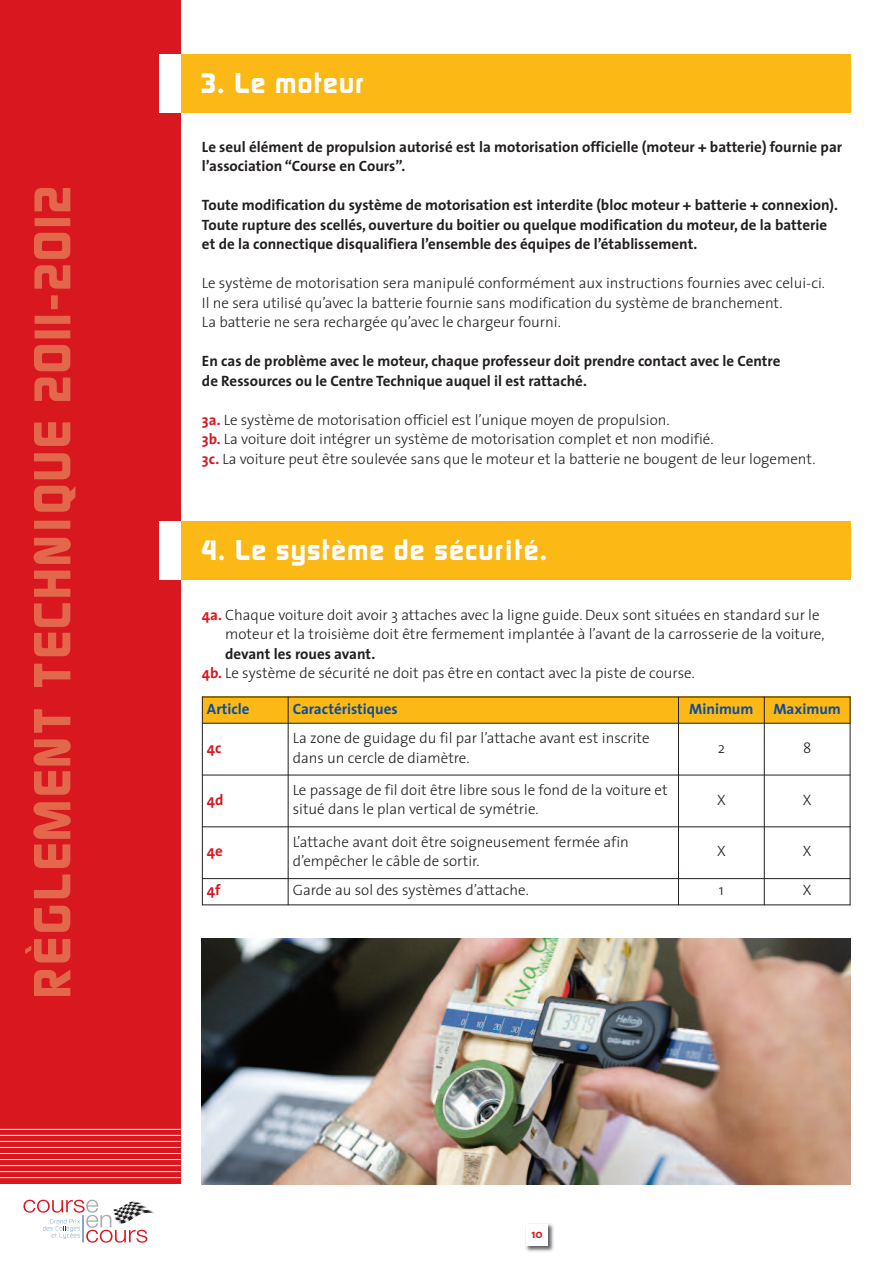
<style>
.page{position:relative;width:893px;height:1263px;background:#fff}
.page>*{position:absolute;margin:0;border:0;box-sizing:border-box;transform-origin:0 0}
.t1{font:800 25.5px "Sol";letter-spacing:.04em;color:#fff}
.t2{font:300 15px/19.5px "The Sans";color:#231f20}
.t3{font:700 15px/19.5px "The Sans";color:#231f20}
.t4{font:700 15px "The Sans";color:#0d4da1}
.t5{font:700 15px "The Sans";color:#d8171f}
.t6{font:700 12px "The Sans";color:#d8171f}
.s1{font-weight:700;color:#d8171f}
.s2{font-weight:700}
</style>
<div class="page">
<div style="left:0;top:0;width:181px;height:1263px;background:#d8171f"></div>
<svg style="left:25px;top:709px;width:46px;height:287px"></svg>
<svg style="left:33px;top:422px;width:42px;height:265px"></svg>
<svg style="left:34px;top:188px;width:36px;height:213px"></svg>
<div style="left:0;top:1184px;width:181px;height:79px;background:#fff"></div>
<svg style="left:23px;top:1200px;width:132px;height:43px"></svg>
<img style="left:525px;top:1223px;width:29px;height:29px">
<div style="left:527px;top:1224px;width:21px;height:21px;background:#fff"></div>
<hr style="left:0;top:1129px;width:181px;height:1px;background:#fff">
<hr style="left:0;top:1135px;width:181px;height:1px;background:#fff">
<hr style="left:0;top:1141px;width:181px;height:1px;background:#fff">
<hr style="left:0;top:1147px;width:181px;height:1px;background:#fff">
<hr style="left:0;top:1153px;width:181px;height:1px;background:#fff">
<hr style="left:0;top:1159px;width:181px;height:1px;background:#fff">
<hr style="left:0;top:1165px;width:181px;height:1px;background:#fff">
<hr style="left:0;top:1171px;width:181px;height:1px;background:#fff">
<hr style="left:0;top:1177px;width:181px;height:1px;background:#fff">
<div style="left:202px;top:697px;width:86px;height:26px;background:#fcb814"></div>
<div style="left:288px;top:697px;width:390px;height:26px;background:#fcb814"></div>
<div style="left:678px;top:697px;width:86px;height:26px;background:#fcb814"></div>
<div style="left:764px;top:697px;width:86px;height:26px;background:#fcb814"></div>
<hr style="left:202px;top:697px;width:1px;height:208px;background:#231f20">
<hr style="left:288px;top:697px;width:1px;height:208px;background:#231f20">
<hr style="left:678px;top:697px;width:1px;height:208px;background:#231f20">
<hr style="left:764px;top:697px;width:1px;height:208px;background:#231f20">
<hr style="left:850px;top:697px;width:1px;height:208px;background:#231f20">
<hr style="left:202px;top:697px;width:648px;height:1px;background:#231f20">
<hr style="left:202px;top:723px;width:648px;height:1px;background:#231f20">
<hr style="left:202px;top:775px;width:648px;height:1px;background:#231f20">
<hr style="left:202px;top:826px;width:648px;height:1px;background:#231f20">
<hr style="left:202px;top:878px;width:648px;height:1px;background:#231f20">
<hr style="left:202px;top:904px;width:648px;height:1px;background:#231f20">
<div style="left:181px;top:54px;width:669px;height:58px;background:#fcb814"></div>
<div style="left:159px;top:54px;width:22px;height:58px;background:#fff"></div>
<div style="left:181px;top:521px;width:669px;height:58px;background:#fcb814"></div>
<div style="left:159px;top:521px;width:22px;height:58px;background:#fff"></div>
<img style="left:202px;top:939px;width:648px;height:245px">
<h1 class="t1" style="left:200px;top:69px;width:165px">3. Le moteur</h1>
<p class="t3" style="left:202px;top:138px;width:642px">Le seul élément de propulsion autorisé est la motorisation officielle (moteur + batterie) fournie par l’association “Course en Cours”.</p>
<p class="t3" style="left:202px;top:197px;width:638px">Toute modification du système de motorisation est interdite (bloc moteur + batterie + connexion).<br>Toute rupture des scellés, ouverture du boitier ou quelque modification du moteur, de la batterie et de la connectique disqualifiera l’ensemble des équipes de l’établissement.</p>
<p class="t2" style="left:202px;top:275px;width:625px">Le système de motorisation sera manipulé conformément aux instructions fournies avec celui-ci.<br>Il ne sera utilisé qu’avec la batterie fournie sans modification du système de branchement.<br>La batterie ne sera rechargée qu’avec le chargeur fourni.</p>
<p class="t3" style="left:202px;top:353px;width:580px">En cas de problème avec le moteur, chaque professeur doit prendre contact avec le Centre de Ressources ou le Centre Technique auquel il est rattaché.</p>
<p class="t2" style="left:202px;top:411px;width:615px"><span class="s1">3a.</span> Le système de motorisation officiel est l’unique moyen de propulsion.<br><span class="s1">3b.</span> La voiture doit intégrer un système de motorisation complet et non modifié.<br><span class="s1">3c.</span> La voiture peut être soulevée sans que le moteur et la batterie ne bougent de leur logement.</p>
<h1 class="t1" style="left:200px;top:536px;width:348px">4. Le système de sécurité.</h1>
<p class="t2" style="left:225px;top:606px;width:601px;text-indent:-23px"><span class="s1">4a.</span> Chaque voiture doit avoir 3 attaches avec la ligne guide. Deux sont situées en standard sur le moteur et la troisième doit être fermement implantée à l’avant de la carrosserie de la voiture,</p>
<p class="t2" style="left:202px;top:645px;width:494px;text-indent:23px"><span class="s2">devant les roues avant.<br></span><span class="s1">4b.</span> Le système de sécurité ne doit pas être en contact avec la piste de course.</p>
<p class="t4" style="left:207px;top:703px;width:44px">Article</p>
<p class="t4" style="left:293px;top:703px;width:106px">Caractéristiques</p>
<p class="t4" style="left:689px;top:703px;width:66px">Minimum</p>
<p class="t4" style="left:773px;top:703px;width:69px">Maximum</p>
<p class="t5" style="left:207px;top:742px;width:16px">4c</p>
<p class="t2" style="left:293px;top:730px;width:358px">La zone de guidage du fil par l’attache avant est inscrite dans un cercle de diamètre.</p>
<p class="t2" style="left:718px;top:739px;width:9px">2</p>
<p class="t2" style="left:803px;top:739px;width:10px">8</p>
<p class="t5" style="left:207px;top:794px;width:18px">4d</p>
<p class="t2" style="left:293px;top:781px;width:376px">Le passage de fil doit être libre sous le fond de la voiture et situé dans le plan vertical de symétrie.</p>
<p class="t2" style="left:717px;top:791px;width:10px">X</p>
<p class="t2" style="left:803px;top:791px;width:10px">X</p>
<p class="t5" style="left:207px;top:845px;width:18px">4e</p>
<p class="t2" style="left:293px;top:833px;width:338px">L’attache avant doit être soigneusement fermée afin d’empêcher le câble de sortir.</p>
<p class="t2" style="left:717px;top:843px;width:10px">X</p>
<p class="t2" style="left:803px;top:843px;width:10px">X</p>
<p class="t5" style="left:207px;top:884px;width:15px">4f</p>
<p class="t2" style="left:293px;top:882px;width:238px">Garde au sol des systèmes d’attache.</p>
<p class="t2" style="left:719px;top:882px;width:7px">1</p>
<p class="t2" style="left:803px;top:882px;width:10px">X</p>
<p class="t6" style="left:531px;top:1229px;width:13px">10</p>
</div>
